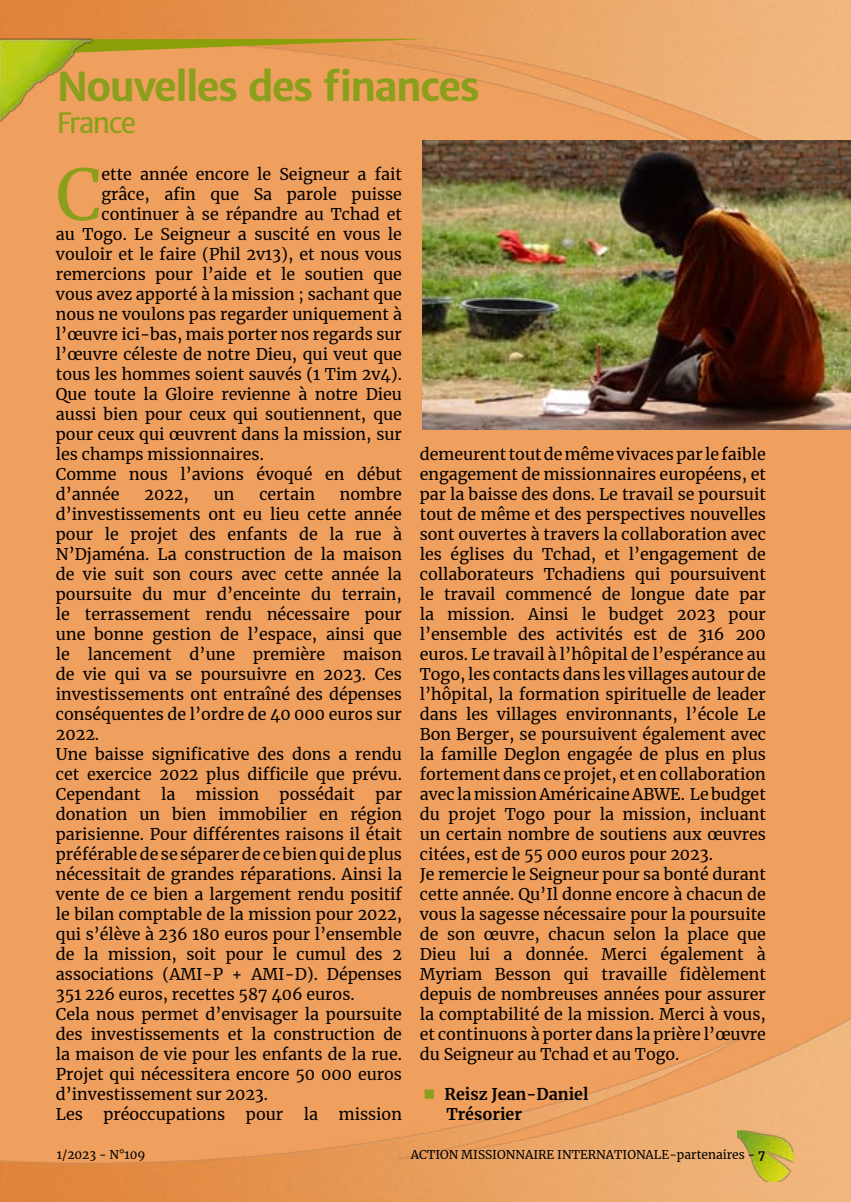
<style>
.page{position:relative;width:851px;height:1202px;background:#fff}
.page>*{position:absolute;margin:0;border:0;box-sizing:border-box;transform-origin:0 0}
.t1{font:69.8px "Merriweather";color:#8b9f1d}
.t2{font:700 40px "Merriweather Sans";letter-spacing:-.055em;color:#8b9f1d}
.t3{font:28px "Merriweather Sans";letter-spacing:-.06em;color:#8b9f1d}
.t4{font:16px/20px "Merriweather";color:#000}
.t5{font:700 16px/20px "Merriweather";color:#000}
.t6{font:12px "Merriweather";color:#000}
.s1{color:#8b9f1d}
.s2{font-weight:700}
</style>
<div class="page">
<div style="left:0;top:0;width:850px;height:1202px;background:#f0a05e"></div>
<img style="left:0;top:0;width:850px;height:141px">
<img style="left:0;top:1018px;width:850px;height:184px">
<img style="left:737px;top:1130px;width:56px;height:52px">
<svg style="left:94px;top:39px;width:340px;height:14px"></svg>
<img style="left:0;top:38px;width:94px;height:83px">
<img style="left:422px;top:141px;width:428px;height:288px">
<h2 class="t2" style="left:57px;top:60px;width:425px">Nouvelles des finances</h2>
<h3 class="t3" style="left:57px;top:104px;width:81px">France</h3>
<h1 class="t1" style="left:56px;top:146px;width:47px">C</h1>
<p class="t4" style="left:101px;top:164px;width:302px">ette année encore le Seigneur a fait</p>
<p class="t4" style="left:101px;top:184px;width:302px">grâce, afin que Sa parole puisse</p>
<p class="t4" style="left:101px;top:204px;width:302px">continuer à se répandre au Tchad et</p>
<p class="t4" style="left:56px;top:224px;width:347px">au Togo. Le Seigneur a suscité en vous le</p>
<p class="t4" style="left:56px;top:244px;width:347px">vouloir et le faire (Phil 2v13), et nous vous</p>
<p class="t4" style="left:56px;top:264px;width:347px">remercions pour l’aide et le soutien que</p>
<p class="t4" style="left:56px;top:284px;width:347px">vous avez apporté à la mission ; sachant que</p>
<p class="t4" style="left:56px;top:304px;width:347px">nous ne voulons pas regarder uniquement à</p>
<p class="t4" style="left:56px;top:324px;width:347px">l’œuvre ici-bas, mais porter nos regards sur</p>
<p class="t4" style="left:56px;top:344px;width:347px">l’œuvre céleste de notre Dieu, qui veut que</p>
<p class="t4" style="left:56px;top:364px;width:347px">tous les hommes soient sauvés (1 Tim 2v4).</p>
<p class="t4" style="left:56px;top:384px;width:347px">Que toute la Gloire revienne à notre Dieu</p>
<p class="t4" style="left:56px;top:404px;width:347px">aussi bien pour ceux qui soutiennent, que</p>
<p class="t4" style="left:56px;top:424px;width:347px">pour ceux qui œuvrent dans la mission, sur</p>
<p class="t4" style="left:56px;top:444px;width:209px">les champs missionnaires.</p>
<p class="t4" style="left:56px;top:464px;width:347px">Comme nous l’avions évoqué en début</p>
<p class="t4" style="left:56px;top:484px;width:65px">d’année</p>
<p class="t4" style="left:144px;top:484px;width:46px">2022,</p>
<p class="t4" style="left:214px;top:484px;width:22px">un</p>
<p class="t4" style="left:259px;top:484px;width:57px">certain</p>
<p class="t4" style="left:56px;top:484px;width:347px;text-indent:284px">nombre d’investissements ont eu lieu cette année pour le projet des enfants de la rue à N’Djaména. La construction de la maison de vie suit son cours avec cette année la poursuite du mur d’enceinte du terrain, le terrassement rendu nécessaire pour une bonne gestion de l’espace, ainsi que le lancement d’une première maison de vie qui va se poursuivre en 2023. Ces investissements ont entraîné des dépenses conséquentes de l’ordre de 40 000 euros sur 2022.<br>Une baisse significative des dons a rendu cet exercice 2022 plus difficile que prévu.<br>Cependant</p>
<p class="t4" style="left:161px;top:784px;width:16px">la</p>
<p class="t4" style="left:196px;top:784px;width:65px">mission</p>
<p class="t4" style="left:279px;top:784px;width:77px">possédait</p>
<p class="t4" style="left:56px;top:784px;width:347px;text-indent:319px">par donation un bien immobilier en région parisienne. Pour différentes raisons il était préférable de se séparer de ce bien qui de plus nécessitait de grandes réparations. Ainsi la vente de ce bien a largement rendu positif le bilan comptable de la mission pour 2022, qui s’élève à 236 180 euros pour l’ensemble de la mission, soit pour le cumul des 2 associations (AMI-P + AMI-D). Dépenses 351 226 euros, recettes 587 406 euros.<br>Cela nous permet d’envisager la poursuite des investissements et la construction de la maison de vie pour les enfants de la rue.<br>Projet qui nécessitera encore 50 000 euros d’investissement sur 2023.<br>Les</p>
<p class="t4" style="left:103px;top:1104px;width:123px">préoccupations</p>
<p class="t4" style="left:246px;top:1104px;width:39px">pour</p>
<p class="t4" style="left:304px;top:1104px;width:16px">la</p>
<p class="t4" style="left:339px;top:1104px;width:65px">mission</p>
<p class="t4" style="left:420px;top:444px;width:347px">demeurent tout de même vivaces par le faible engagement de missionnaires européens, et par la baisse des dons. Le travail se poursuit tout de même et des perspectives nouvelles sont ouvertes à travers la collaboration avec les églises du Tchad, et l’engagement de collaborateurs Tchadiens qui poursuivent le travail commencé de longue date par la mission. Ainsi le budget 2023 pour l’ensemble des activités est de 316 200 euros. Le travail à l’hôpital de l’espérance au Togo, les contacts dans les villages autour de l’hôpital, la formation spirituelle de leader dans les villages environnants, l’école Le Bon Berger, se poursuivent également avec la famille Deglon engagée de plus en plus fortement dans ce projet, et en collaboration avec la mission Américaine ABWE. Le budget du projet Togo pour la mission, incluant un certain nombre de soutiens aux œuvres citées, est de 55 000 euros pour 2023.<br>Je remercie le Seigneur pour sa bonté durant cette année. Qu’Il donne encore à chacun de vous la sagesse nécessaire pour la poursuite de son œuvre, chacun selon la place que Dieu lui a donnée. Merci également à Myriam Besson qui travaille fidèlement depuis de nombreuses années pour assurer la comptabilité de la mission. Merci à vous, et continuons à porter dans la prière l’œuvre du Seigneur au Tchad et au Togo.</p>
<p class="t5" style="left:446px;top:1084px;width:144px;text-indent:-23px"><span class="s1">■</span> Reisz Jean-Daniel<br>Trésorier</p>
<p class="t6" style="left:57px;top:1146px;width:90px">1/2023 - N°109</p>
<p class="t6" style="left:411px;top:1146px;width:356px">ACTION MISSIONNAIRE INTERNATIONALE-partenaires - <span class="s2">7</span></p>
</div>
